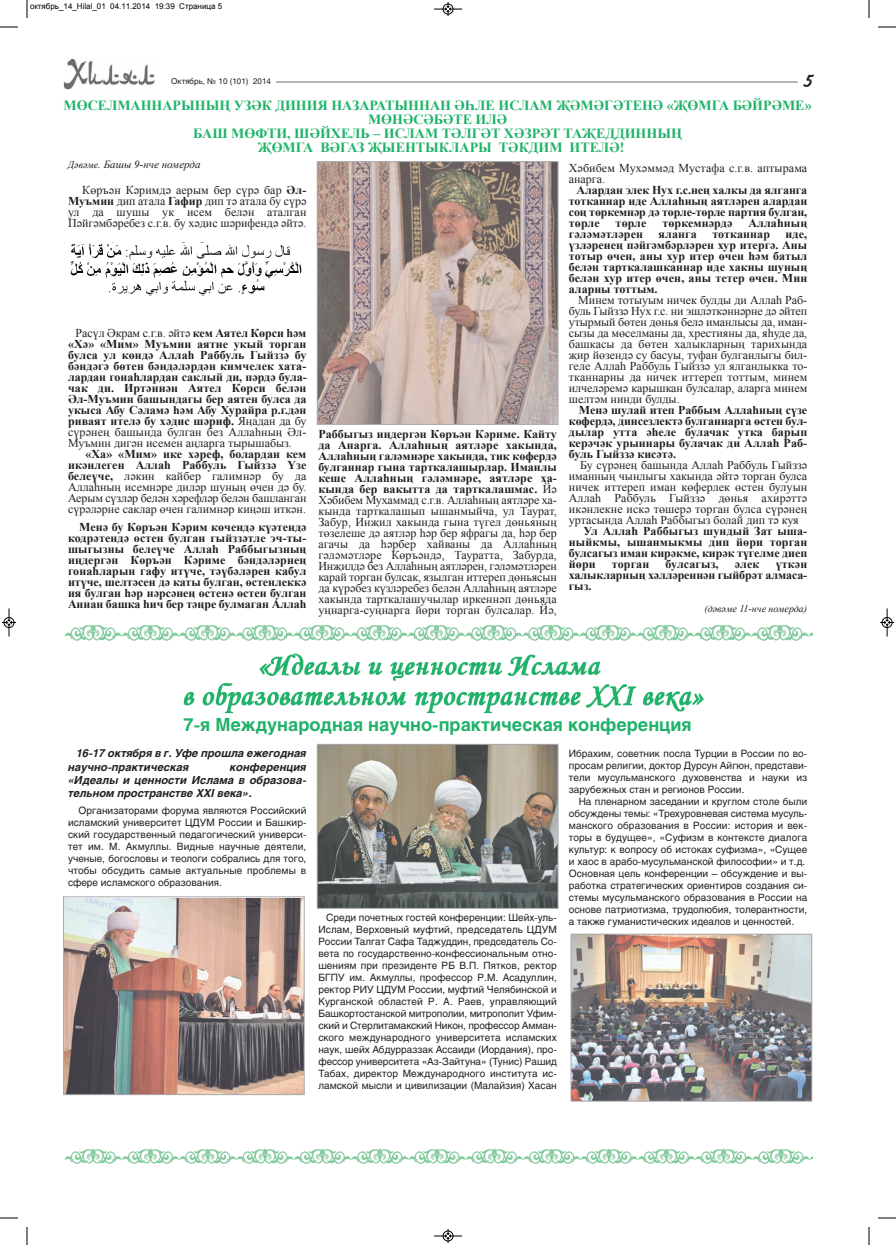
<style>
.page{position:relative;width:896px;height:1245px;background:#fff}
.page>*{position:absolute;margin:0;border:0;box-sizing:border-box;transform-origin:0 0}
.t1{font:700 18px "Helios";color:#20b26a}
.t2{font:18px "Inform C";color:#231f20}
.t3{font:700 14px/14px "Times New Roman";color:#20b26a;text-align:center}
.t4{font:12px/11px "Times New Roman";color:#231f20;text-align:justify}
.t5{font:700 12px/11px "Times New Roman";color:#231f20;text-align:justify}
.t6{font:italic 700 11px/13.2px "Helios";color:#231f20}
.t7{font:italic 11px "Times New Roman";color:#231f20}
.t8{font:10px/12px "Helios";color:#231f20;text-align:justify}
.t9{font:italic 10px "Times New Roman";color:#231f20}
.t10{font:8px "Arial";color:#000}
.t11{font:8px "Helios";color:#231f20}
.s1{font-weight:700}
.s2{font-size:10px}
.s3{font-weight:400}
</style>
<div class="page">
<img style="left:63px;top:59px;width:92px;height:31px">
<hr style="left:223px;top:81px;width:575px;height:1px;background:#6c6d70">
<div style="left:171px;top:79px;width:105px;height:12px;background:#fff"></div>
<img style="left:64px;top:1148px;width:748px;height:15px">
<img style="left:64px;top:625px;width:748px;height:16px">
<img style="left:319px;top:163px;width:237px;height:260px">
<div style="left:317px;top:161px;width:241px;height:264px;border:1px solid #a8a9ad"></div>
<img style="left:70px;top:242px;width:232px;height:54px">
<img style="left:259px;top:653px;width:342px;height:28px">
<img style="left:183px;top:683px;width:521px;height:31px">
<img style="left:319px;top:746px;width:237px;height:161px">
<div style="left:317px;top:744px;width:241px;height:165px;border:1px solid #a8a9ad"></div>
<img style="left:65px;top:898px;width:238px;height:195px">
<div style="left:63px;top:896px;width:242px;height:199px;border:1px solid #a8a9ad"></div>
<img style="left:572px;top:935px;width:238px;height:164px">
<div style="left:570px;top:933px;width:242px;height:168px;border:1px solid #a8a9ad"></div>
<svg style="left:27px;top:0;width:1px;height:18px"></svg>
<svg style="left:0;top:27px;width:18px;height:1px"></svg>
<svg style="left:869px;top:0;width:1px;height:18px"></svg>
<svg style="left:878px;top:27px;width:18px;height:1px"></svg>
<svg style="left:27px;top:1227px;width:1px;height:18px"></svg>
<svg style="left:0;top:1217px;width:18px;height:1px"></svg>
<svg style="left:869px;top:1227px;width:1px;height:18px"></svg>
<svg style="left:878px;top:1217px;width:18px;height:1px"></svg>
<svg style="left:434px;top:2px;width:28px;height:14px"></svg>
<svg style="left:434px;top:1229px;width:28px;height:14px"></svg>
<svg style="left:2px;top:608px;width:14px;height:28px"></svg>
<svg style="left:880px;top:608px;width:14px;height:28px"></svg>
<p class="t10" style="left:30px;top:2px;width:194px">октябрь_14_Hilal_01 04.11.2014 19:39 Страница 5</p>
<p class="t11" style="left:171px;top:79px;width:101px">Октябрь, № 10 (101) 2014</p>
<h1 class="t2" style="left:804px;top:70px;width:10px">5</h1>
<p class="t3" style="left:64px;top:98px;width:749px">МӨСЕЛМАННАРЫНЫҢ УЗӘК ДИНИЯ НАЗАРАТЫННАН ӘҺЛЕ ИСЛАМ ҖӘМӘГӘТЕНӘ «ҖӨМГА БӘЙРӘМЕ» МӨНӘСӘБӘТЕ ИЛӘ<br>БАШ МӨФТИ, ШӘЙХЕЛЬ – ИСЛАМ ТӘЛГӘТ ХӘЗРӘТ ТАҖЕДДИННЫҢ<br>ҖӨМГА ВӘГАЗ ҖЫЕНТЫКЛАРЫ ТӘКДИМ ИТЕЛӘ!</p>
<p class="t4" style="left:68px;top:184px;width:240px;text-indent:14px">Көръән Кәримдә аерым бер сүрә бар <span class="s1">Әл-Муъмин</span> дип атала <span class="s1">Гафир</span> дип тә атала бу сүрә ул да шушы ук исем белән аталган Пәйгәмбәребез с.г.в. бу хәдис шәрифендә әйтә.</p>
<p class="t7" style="left:68px;top:159px;width:134px"><span class="s2">Дәвәме</span>. Башы 9-нче номерда</p>
<p class="t4" style="left:569px;top:162px;width:240px">Хәбибем Мухәммәд Мустафа с.г.в. аптырама анарга.</p>
<p class="t5" style="left:569px;top:184px;width:240px;text-indent:8px">Алардан элек Нух г.с.нең халкы да ялганга тотканнар иде Аллаһның аятләрен алардан соң төркемнәр дә төрле-төрле партия булган, төрле</p>
<p class="t5" style="left:616px;top:217px;width:32px">төрле</p>
<p class="t5" style="left:662px;top:217px;width:72px">төркемнәрдә</p>
<p class="t5" style="left:748px;top:217px;width:60px">Аллаһның</p>
<p class="t5" style="left:569px;top:228px;width:76px">гәләмәтләрен</p>
<p class="t5" style="left:659px;top:228px;width:40px">яланга</p>
<p class="t5" style="left:712px;top:228px;width:59px">тотканнар</p>
<p class="t5" style="left:569px;top:228px;width:240px;text-indent:217px">иде, үзләренең пәйгәмбәрләрен хур итергә. Аны тотыр өчен, аны хур итер өчен һәм батыл белән тарткалашканнар иде хакны шуның белән хур итер өчен, аны тетер өчен. Мин аларны тоттым.</p>
<p class="t4" style="left:569px;top:294px;width:240px;text-indent:9px">Минем тотыуым ничек булды ди Аллаһ Раб&shy;буль Гыйззә Нух г.с. ни эшләткәннәрне дә әйтеп утырмый бөтен дөнья белә иманлысы да, иман&shy;сызы да мөселманы да, хрестияны да, яhудe да, башкасы да бөтен халыкларның тарихында җир йөзендә су басуы, туфан булганлыгы бил&shy;геле Аллаһ Раббуль Гыйззә ул ялганлыкка то&shy;тканнарны да ничек иттереп тоттым, минем илчеләремә карышкан булсалар, аларга минем шелтәм нинди булды.</p>
<p class="t5" style="left:569px;top:404px;width:240px;text-indent:10px">Менә шулай итеп Раббым Аллаһның сүзе көфердә, динсезлектә булганнарга өстен бул&shy;дылар утта әһеле булачак утка барып керәчәк урыннары булачак ди Аллаһ Раб&shy;буль Гыйззә кисәтә.</p>
<p class="t4" style="left:569px;top:459px;width:240px;text-indent:11px">Бу сүрәнең башында Аллаһ Раббуль Гыйззә иманның чынлыгы хакында әйтә торган булса ничек иттереп иман көферлек өстен булуын Аллаһ Раббуль Гыйззә дөнья ахирәттә икәнлекне искә төшерә торган булса сүрәнең уртасында Аллаһ Раббыгыз болай дип тә куя</p>
<p class="t5" style="left:569px;top:525px;width:240px;text-indent:15px">Ул Аллаһ Раббыгыз шундый Зат ыша&shy;ныйкмы, ышанмыкмы дип йөри торган булсагыз иман кирәкме, кирәк түгелме диеп йөри</p>
<p class="t5" style="left:68px;top:327px;width:240px;text-indent:8px"><span class="s3">Расүл Әкрам с.г.в. әйтә</span> кем Аятел Көрси һәм «Хә» «Мим» Муъмин аятне укый торган булса ул көндә Аллаһ Раббуль Гыйззә бу бәндәгә бөтен бәндәләрдән кимчелек хата&shy;лардан гонаһлардан саклый ди, пәрдә була&shy;чак ди. Иртәннән Аятел Көрси белән Әл-Муъмин башындагы бер аятен булса да укыса Абу Сәламә һәм Абу Хурайра р.г.дән риваят ителә бу хәдис шәриф. <span class="s3">Яңадан да бу сүрәнең башында булган без Аллаһның Әл-Муъмин дигән исемен аңларга тырышабыз.</span></p>
<p class="t4" style="left:68px;top:448px;width:240px;text-indent:17px"><span class="s1">«Ха» «Мим» ике хәреф, болардан кем икәнлеген Аллаһ Раббуль Гыйззә Үзе белеүче,</span> ләкин кайбер галимнәр бу да Аллаһның исемнәре диләр шуның өчен дә бу.<br>Аерым сүзләр белән хәрефләр белән башланган сүрәләрне саклар өчен галимнәр киңәш иткән.</p>
<p class="t5" style="left:68px;top:521px;width:240px;text-indent:11px">Менә бу Көръән Кәрим көчендә күәтендә кодрәтендә өстен булган гыйззәтле эч-ты&shy;шыгызны белеүче Аллаһ Раббыгызның иңдергән Көръән Кәриме бәндәләрнең гонаһларын гафу итүче, тәүбәләрен кабул итүче, шелтәсен дә каты булган, өстенлеккә ия булган һәр нәрсәнең өстенә өстен булган Аннан башка һич бер тәңре булмаган Аллаһ</p>
<p class="t4" style="left:318px;top:428px;width:240px"><span class="s1">Раббыгыз иңдергән Көръән Кәриме. Кайту да Анарга. Аллаһның аятләре хакында, Аллаһның галәмнәре хакында, тик көфердә булганнар гына тарткалашырлар. Иманлы кеше Аллаһның гәләмнәре, аятләре ха&shy;кында бер вакытта да тарткалашмас.</span> Йә Хәбибем Мухаммад с.г.в. Аллаһның аятләре ха&shy;кында тарткалашып ышанмыйча, ул Таурат, Забур, Инҗил хакында гына түгел дөньяның төзелеше дә аятләр һәр бер яфрагы да, һәр бер агачы да һәрбер хайваны да Аллаһның гәләмәтләре Көръәндә, Тауратта, Забурда, Инҗилдә без Аллаһның аятләрен, гәләмәтләрен карай торган булсак, язылган иттереп дөньясын да күрәбез күзләребез белән Аллаһның аятләре хакында тарткалашучылар иркеннәп дөньяда уңнарга-суңнарга йөри торган булсалар. Йә,</p>
<p class="t5" style="left:612px;top:558px;width:39px">торган</p>
<p class="t5" style="left:666px;top:558px;width:55px">булсагыз,</p>
<p class="t5" style="left:735px;top:558px;width:26px">әлек</p>
<p class="t5" style="left:569px;top:558px;width:240px;text-indent:207px">үткән халыкларның хәлләреннән гыйбрәт алмаса&shy;гыз.</p>
<p class="t9" style="left:704px;top:603px;width:104px">(дәвәме 11-нче номерда)</p>
<h1 class="t1" style="left:184px;top:718px;width:510px">7-я Международная научно-практическая конференция</h1>
<p class="t6" style="left:68px;top:748px;width:240px;text-indent:8px">16-17 октября в г. Уфе прошла ежегодная научно-практическая</p>
<p class="t8" style="left:569px;top:748px;width:240px">Ибрахим, советник посла Турции в России по во&shy;просам религии, доктор Дурсун Айгюн, представи&shy;тели мусульманского духовенства и науки из зарубежных стан и регионов России.</p>
<p class="t8" style="left:569px;top:796px;width:240px;text-align:left;text-indent:10px">На пленарном заседании и круглом столе были обсуждены темы: «Трехуровневая система мусуль&shy;манского образования в России: история и век&shy;торы в будущее», «Суфизм в контексте диалога культур: к вопросу об истоках суфизма», «Сущее и хаос в арабо-мусульманской философии» и т.д.<br>Основная цель конференции – обсуждение и вы&shy;работка стратегических ориентиров создания си&shy;стемы мусульманского образования в России на основе патриотизма, трудолюбия, толерантности, а также гуманистических идеалов и ценностей.</p>
<p class="t6" style="left:68px;top:761px;width:240px;text-align:justify;text-indent:162px">конференция «Идеалы и ценности Ислама в образова&shy;тельном пространстве XXI века».</p>
<p class="t8" style="left:68px;top:806px;width:240px;text-indent:11px">Организаторами форума являются Российский исламский университет ЦДУМ России и Башкир&shy;ский государственный педагогический универси&shy;тет им. М. Акмуллы. Видные научные деятели, ученые, богословы и теологи собрались для того, чтобы обсудить самые актуальные проблемы в сфере исламского образования.</p>
<p class="t8" style="left:318px;top:912px;width:240px;text-indent:8px">Среди почетных гостей конференции: Шейх-уль-Ислам, Верховный муфтий, председатель ЦДУМ России Талгат Сафа Таджуддин, председатель Со&shy;вета по государственно-конфессиональным отно&shy;шениям при президенте РБ В.П. Пятков, ректор БГПУ им. Акмуллы, профессор Р.М. Асадуллин, ректор РИУ ЦДУМ России, муфтий Челябинской и Курганской областей Р. А. Раев, управляющий Башкортостанской митрополии, митрополит Уфим&shy;ский и Стерлитамакский Никон, профессор Амман&shy;ского международного университета исламских наук, шейх Абдурраззак Ассаиди (Иордания), про&shy;фессор университета «Аз-Зайтуна» (Тунис) Рашид Табах, директор Международного института ис&shy;ламской мысли и цивилизации (Малайзия) Хасан</p>
</div>
